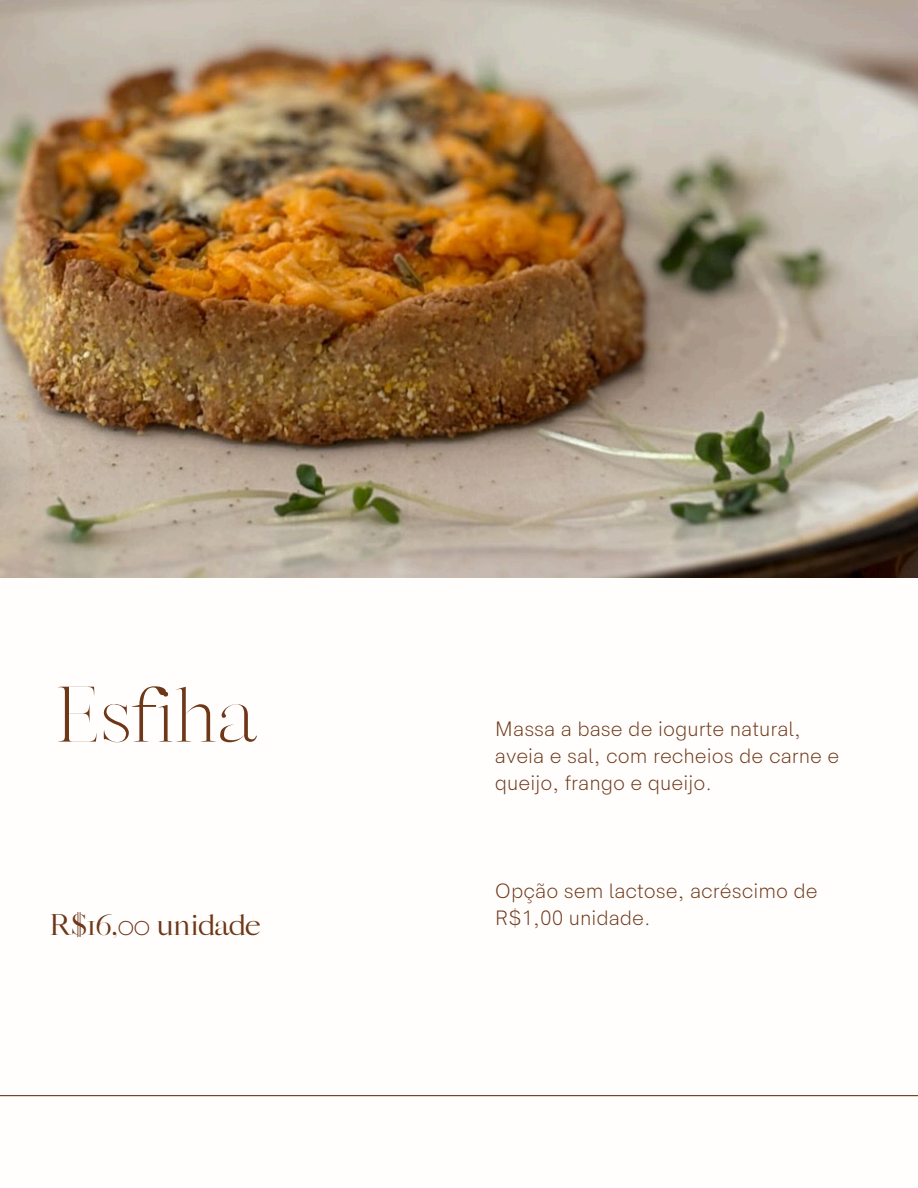
<style>
.page{position:relative;width:918px;height:1188px;background:#fff}
.page>*{position:absolute;margin:0;border:0;box-sizing:border-box;transform-origin:0 0}
.t1{font:300 75px "Sharis";letter-spacing:-.035em;color:#6e3818}
.t2{font:28.5px "Sharis";letter-spacing:-.035em;color:#6e3818}
.t3{font:300 21px/27px "HK Sentiments";color:#6e3818}
</style>
<div class="page">
<img style="left:0;top:0;width:918px;height:577px">
<hr style="left:0;top:1095px;width:918px;height:1px;background:#6e3818">
<p class="t1" style="left:53px;top:670px;width:204px">Esfiha</p>
<p class="t2" style="left:49px;top:908px;width:213px">R$16,00 unidade</p>
<h1 class="t3" style="left:495px;top:716px;width:346px">Massa a base de iogurte natural, aveia e sal, com recheios de carne e queijo, frango e queijo.</h1>
<h2 class="t3" style="left:495px;top:878px;width:324px">Opção sem lactose, acréscimo de<br>R$1,00 unidade.</h2>
</div>
